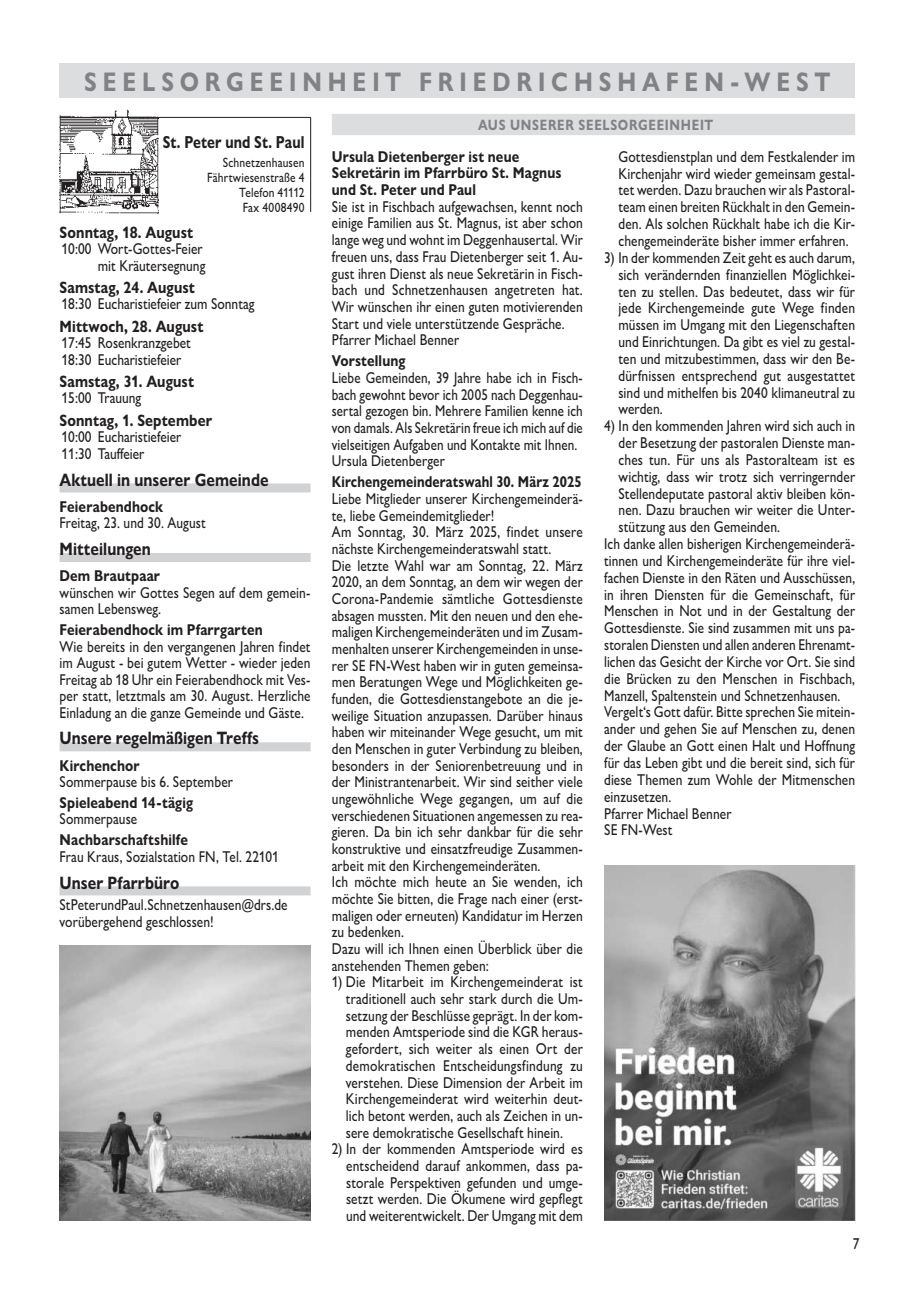
<style>
.page{position:relative;width:919px;height:1289px;background:#fff}
.page>*{position:absolute;margin:0;border:0;box-sizing:border-box;transform-origin:0 0}
.t1{font:700 27px "Gill Sans Nova";letter-spacing:.255em;color:#808285;scale:.85 1}
.t2{font:700 18px "Gill Sans Nova";letter-spacing:.005em;color:#231f20;scale:.84 1}
.t3{font:700 17.4px "Gill Sans Nova";letter-spacing:.005em;color:#231f20;scale:.8 1}
.t4{font:700 16.5px "Gill Sans Nova";letter-spacing:.005em;color:#231f20;scale:.85 1}
.t5{font:500 15.75px/16.6px "Gill Sans Nova";letter-spacing:.005em;color:#231f20;scale:.85 1}
.t6{font:500 15.75px "Gill Sans Nova";letter-spacing:.005em;color:#231f20;scale:.84 1}
.t7{font:500 15.75px/16.6px "Gill Sans Nova";letter-spacing:.005em;color:#231f20;scale:.83 1}
.t8{font:700 15.75px/16.6px "Gill Sans Nova";letter-spacing:.01em;color:#231f20;scale:.85 1}
.t9{font:700 15.75px "Gill Sans Nova";letter-spacing:.01em;color:#231f20;scale:.81 1}
.t10{font:700 15px "Gill Sans Nova";letter-spacing:.055em;color:#808285;scale:.83 1}
.t11{font:500 13.5px/15px "Gill Sans Nova";letter-spacing:.015em;color:#231f20;text-align:right;scale:.85 1}
</style>
<div class="page">
<div style="left:60px;top:64px;width:795px;height:34px;background:#dcdddf"></div>
<div style="left:60px;top:483px;width:250px;height:9px;background:#d1d2d4"></div>
<div style="left:60px;top:553px;width:250px;height:9px;background:#d1d2d4"></div>
<div style="left:60px;top:742px;width:250px;height:9px;background:#d1d2d4"></div>
<div style="left:60px;top:886px;width:250px;height:9px;background:#d1d2d4"></div>
<img style="left:60px;top:109px;width:99px;height:104px">
<hr style="left:60px;top:117px;width:250px;height:1px;background:#231f20">
<hr style="left:310px;top:117px;width:1px;height:95px;background:#231f20">
<div style="left:332px;top:114px;width:523px;height:21px;background:#dcdddf"></div>
<img style="left:604px;top:865px;width:251px;height:355px">
<img style="left:60px;top:945px;width:250px;height:275px">
<h1 class="t1" style="left:84px;top:67px;width:879px">SEELSORGEEINHEIT FRIEDRICHSHAFEN-WEST</h1>
<p class="t10" style="left:478px;top:117px;width:285px">AUS UNSERER SEELSORGEEINHEIT</p>
<p class="t3" style="left:163px;top:132px;width:179px">St. Peter und St. Paul</p>
<p class="t11" style="left:207px;top:155px;width:116px">Schnetzenhausen<br>Fährtwiesenstraße 4<br>Telefon 41112<br>Fax 4008490</p>
<p class="t8" style="left:332px;top:148px;width:272px">Ursula Dietenberger ist neue<br>Sekretärin im Pfarrbüro St. Magnus und St. Peter und Paul</p>
<p class="t5" style="left:332px;top:198px;width:297px">Sie ist in Fischbach aufgewachsen, kennt noch einige Familien aus St. Magnus, ist aber schon lange weg und wohnt im Deggenhausertal. Wir freuen uns, dass Frau Dietenberger seit 1. Au&shy;gust ihren Dienst als neue Sekretärin in Fisch&shy;bach und Schnetzenhausen angetreten hat.<br>Wir wünschen ihr einen guten motivierenden Start und viele unterstützende Gespräche.<br>Pfarrer Michael Benner</p>
<p class="t8" style="left:332px;top:352px;width:88px">Vorstellung</p>
<p class="t7" style="left:332px;top:369px;width:304px">Liebe Gemeinden, 39 Jahre habe ich in Fisch&shy;bach gewohnt bevor ich 2005 nach Deggenhau&shy;sertal gezogen bin. Mehrere Familien kenne ich von damals. Als Sekretärin freue ich mich auf die vielseitigen Aufgaben und Kontakte mit Ihnen.<br>Ursula Dietenberger</p>
<p class="t9" style="left:332px;top:473px;width:310px">Kirchengemeinderatswahl 30. März 2025</p>
<p class="t5" style="left:332px;top:490px;width:297px">Liebe Mitglieder unserer Kirchengemeinderä&shy;te, liebe Gemeindemitglieder!<br>Am Sonntag, 30. März 2025, findet unsere nächste Kirchengemeinderatswahl statt.<br>Die letzte Wahl war am Sonntag, 22. März 2020, an dem Sonntag, an dem wir wegen der Corona-Pandemie sämtliche Gottesdienste absagen mussten. Mit den neuen und den ehe&shy;maligen Kirchengemeinderäten und im Zusam&shy;menhalten unserer Kirchengemeinden in unse&shy;rer SE FN-West haben wir in guten gemeinsa&shy;men Beratungen Wege und Möglichkeiten ge&shy;funden, die Gottesdienstangebote an die je&shy;weilige Situation anzupassen. Darüber hinaus haben wir miteinander Wege gesucht, um mit den Menschen in guter Verbindung zu bleiben, besonders in der Seniorenbetreuung und in der Ministrantenarbeit. Wir sind seither viele ungewöhnliche Wege gegangen, um auf die verschiedenen Situationen angemessen zu rea&shy;gieren. Da bin ich sehr dankbar für die sehr konstruktive und einsatzfreudige Zusammen&shy;arbeit mit den Kirchengemeinderäten.<br>Ich möchte mich heute an Sie wenden, ich möchte Sie bitten, die Frage nach einer (erst&shy;maligen oder erneuten) Kandidatur im Herzen zu bedenken.<br>Dazu will ich Ihnen einen Überblick über die anstehenden Themen geben:</p>
<p class="t5" style="left:346px;top:974px;width:280px;text-align:justify;text-indent:-14px">1) Die Mitarbeit im Kirchengemeinderat ist traditionell auch sehr stark durch die Um&shy;setzung der Beschlüsse geprägt. In der kom&shy;menden Amtsperiode sind die KGR heraus&shy;gefordert, sich weiter als einen Ort der demokratischen Entscheidungsfindung zu verstehen. Diese Dimension der Arbeit im Kirchengemeinderat wird weiterhin deut&shy;lich betont werden, auch als Zeichen in un&shy;sere demokratische Gesellschaft hinein.</p>
<p class="t5" style="left:346px;top:1140px;width:280px;text-align:justify;text-indent:-14px">2) In der kommenden Amtsperiode wird es entscheidend darauf ankommen, dass pa&shy;storale Perspektiven gefunden und umge&shy;setzt werden. Die Ökumene wird gepflegt und weiterentwickelt. Der Umgang mit dem</p>
<p class="t4" style="left:60px;top:223px;width:159px">Sonntag, 18. August</p>
<p class="t5" style="left:62px;top:241px;width:171px;text-align:right">10:00 Wort-Gottes-Feier mit Kräutersegnung</p>
<p class="t4" style="left:60px;top:278px;width:161px">Samstag, 24. August</p>
<p class="t5" style="left:62px;top:296px;width:228px">18:30 Eucharistiefeier zum Sonntag</p>
<p class="t4" style="left:60px;top:317px;width:171px">Mittwoch, 28. August</p>
<p class="t5" style="left:62px;top:335px;width:154px">17:45 Rosenkranzgebet<br>18:30 Eucharistiefeier</p>
<p class="t4" style="left:60px;top:372px;width:160px">Samstag, 31. August</p>
<p class="t5" style="left:62px;top:390px;width:95px">15:00 Trauung</p>
<p class="t4" style="left:60px;top:411px;width:181px">Sonntag, 1. September</p>
<p class="t5" style="left:62px;top:429px;width:142px">10:00 Eucharistiefeier<br>11:30 Tauffeier</p>
<p class="t2" style="left:60px;top:469px;width:250px">Aktuell in unserer Gemeinde</p>
<p class="t8" style="left:60px;top:498px;width:123px">Feierabendhock</p>
<p class="t5" style="left:60px;top:515px;width:174px">Freitag, 23. und 30. August</p>
<p class="t2" style="left:60px;top:539px;width:110px">Mitteilungen</p>
<p class="t8" style="left:60px;top:567px;width:120px">Dem Brautpaar</p>
<p class="t5" style="left:60px;top:584px;width:297px">wünschen wir Gottes Segen auf dem gemein&shy;samen Lebensweg.</p>
<p class="t8" style="left:60px;top:621px;width:241px">Feierabendhock im Pfarrgarten</p>
<p class="t5" style="left:60px;top:638px;width:297px;text-align:justify">Wie bereits in den vergangenen Jahren findet im August - bei gutem Wetter - wieder jeden Freitag ab 18 Uhr ein Feierabendhock mit Ves&shy;per statt, letztmals am 30. August. Herzliche Einladung an die ganze Gemeinde und Gäste.</p>
<p class="t2" style="left:60px;top:728px;width:239px">Unsere regelmäßigen Treffs</p>
<p class="t8" style="left:60px;top:757px;width:96px">Kirchenchor</p>
<p class="t5" style="left:60px;top:773px;width:205px">Sommerpause bis 6. September</p>
<p class="t8" style="left:60px;top:794px;width:158px">Spieleabend 14-tägig</p>
<p class="t5" style="left:60px;top:811px;width:93px">Sommerpause</p>
<p class="t8" style="left:60px;top:831px;width:153px">Nachbarschaftshilfe</p>
<p class="t5" style="left:60px;top:848px;width:259px">Frau Kraus, Sozialstation FN, Tel. 22101</p>
<p class="t2" style="left:60px;top:872px;width:144px">Unser Pfarrbüro</p>
<p class="t5" style="left:60px;top:897px;width:270px">StPeterundPaul.Schnetzenhausen@drs.de vorübergehend geschlossen!</p>
<p class="t5" style="left:618px;top:148px;width:280px;text-align:justify">Gottesdienstplan und dem Festkalender im Kirchenjahr wird wieder gemeinsam gestal&shy;tet werden. Dazu brauchen wir als Pastoral&shy;team einen breiten Rückhalt in den Gemein&shy;den. Als solchen Rückhalt habe ich die Kir&shy;chengemeinderäte bisher immer erfahren.</p>
<p class="t5" style="left:618px;top:249px;width:280px;text-align:justify;text-indent:-14px">3) In der kommenden Zeit geht es auch darum, sich verändernden finanziellen Möglichkei&shy;ten zu stellen. Das bedeutet, dass wir für jede Kirchengemeinde gute Wege finden müssen im Umgang mit den Liegenschaften und Einrichtungen. Da gibt es viel zu gestal&shy;ten und mitzubestimmen, dass wir den Be&shy;dürfnissen entsprechend gut ausgestattet sind und mithelfen bis 2040 klimaneutral zu werden.</p>
<p class="t5" style="left:604px;top:418px;width:297px">4) In den kommenden Jahren wird sich auch in</p>
<p class="t5" style="left:618px;top:435px;width:280px">der Besetzung der pastoralen Dienste man-</p>
<p class="t5" style="left:618px;top:451px;width:280px">ches tun. Für uns als Pastoralteam ist es</p>
<p class="t5" style="left:618px;top:468px;width:280px">wichtig, dass wir trotz sich verringernder</p>
<p class="t5" style="left:618px;top:485px;width:280px">Stellendeputate pastoral aktiv bleiben kön-</p>
<p class="t5" style="left:618px;top:502px;width:280px">nen. Dazu brauchen wir weiter die Unter-</p>
<p class="t5" style="left:618px;top:519px;width:191px">stützung aus den Gemeinden.</p>
<p class="t6" style="left:604px;top:535px;width:300px">Ich danke allen bisherigen Kirchengemeinderä-</p>
<p class="t6" style="left:604px;top:552px;width:300px">tinnen und Kirchengemeinderäte für ihre viel-</p>
<p class="t6" style="left:604px;top:569px;width:300px">fachen Dienste in den Räten und Ausschüssen,</p>
<p class="t6" style="left:604px;top:586px;width:300px">in ihren Diensten für die Gemeinschaft, für</p>
<p class="t6" style="left:604px;top:603px;width:300px">Menschen in Not und in der Gestaltung der</p>
<p class="t6" style="left:604px;top:619px;width:300px">Gottesdienste. Sie sind zusammen mit uns pa-</p>
<p class="t6" style="left:604px;top:636px;width:300px">storalen Diensten und allen anderen Ehrenamt-</p>
<p class="t6" style="left:604px;top:653px;width:300px">lichen das Gesicht der Kirche vor Ort. Sie sind</p>
<p class="t6" style="left:604px;top:670px;width:300px">die Brücken zu den Menschen in Fischbach,</p>
<p class="t6" style="left:604px;top:687px;width:283px">Manzell, Spaltenstein und Schnetzenhausen.</p>
<p class="t5" style="left:604px;top:704px;width:297px">Vergelt‘s Gott dafür. Bitte sprechen Sie mitein-</p>
<p class="t5" style="left:604px;top:721px;width:297px">ander und gehen Sie auf Menschen zu, denen</p>
<p class="t5" style="left:604px;top:738px;width:297px">der Glaube an Gott einen Halt und Hoffnung</p>
<p class="t5" style="left:604px;top:754px;width:297px">für das Leben gibt und die bereit sind, sich für</p>
<p class="t5" style="left:604px;top:771px;width:297px">diese Themen zum Wohle der Mitmenschen</p>
<p class="t5" style="left:604px;top:788px;width:81px">einzusetzen.</p>
<p class="t5" style="left:604px;top:805px;width:151px">Pfarrer Michael Benner</p>
<p class="t5" style="left:604px;top:822px;width:82px">SE FN-West</p>
<p class="t5" style="left:852px;top:1236px;width:9px">7</p>
</div>
